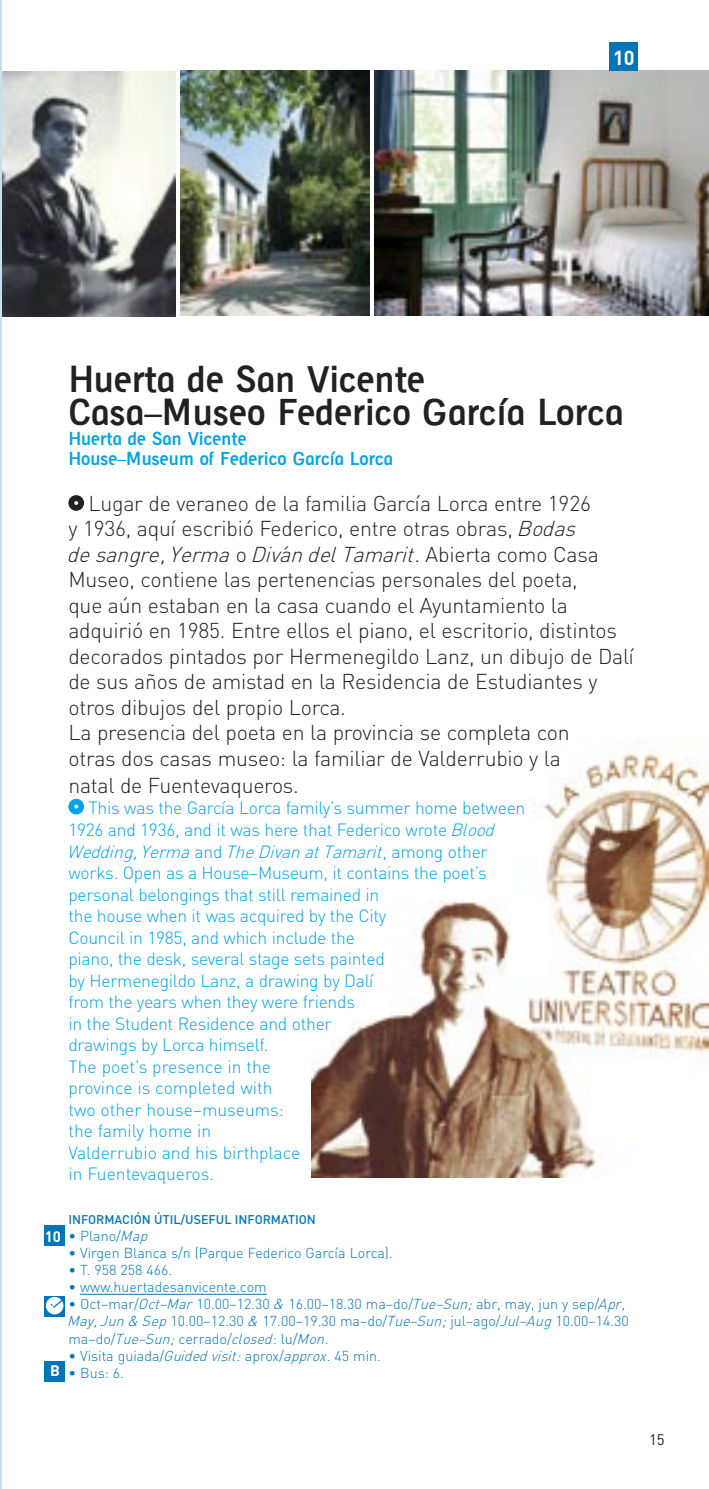
<style>
.page{position:relative;width:709px;height:1489px;background:#fff}
.page>*{position:absolute;margin:0;border:0;box-sizing:border-box;transform-origin:0 0}
.t1{font:35px/33px "VSV Alergia Bold";color:#212125}
.t2{font:300 21.25px/25.8px "DIN";letter-spacing:-.01em;color:#212125}
.t3{font:700 20px "DIN";color:#fff}
.t4{font:300 17.5px/21.5px "DIN";letter-spacing:-.015em;color:#00a4e8}
.t5{font:17.5px/20px "VSV Alergia Bold";color:#00a4e8}
.t6{font:700 15px "DIN";color:#fff}
.t7{font:15px "DIN";color:#212125}
.t8{font:300 14.25px/17px "DIN";color:#0076b9}
.t9{font:500 12.5px "DIN";color:#0076b9}
.s1{font-style:italic}
</style>
<div class="page">
<img style="left:312px;top:738px;width:397px;height:439px">
<svg style="left:68px;top:495px;width:16px;height:16px"></svg>
<svg style="left:68px;top:798px;width:16px;height:16px"></svg>
<hr style="left:80px;top:1293px;width:187px;height:1px;background:#0076b9">
<img style="left:180px;top:71px;width:190px;height:245px">
<img style="left:1px;top:71px;width:175px;height:245px">
<img style="left:375px;top:71px;width:334px;height:245px">
<div style="left:44px;top:1224px;width:20px;height:21px;background:#0076b9"></div>
<svg style="left:44px;top:1296px;width:21px;height:20px"></svg>
<div style="left:46px;top:1296px;width:17px;height:18px;background:#fff;border-radius:50%"></div>
<svg style="left:49px;top:1297px;width:16px;height:12px"></svg>
<div style="left:609px;top:43px;width:29px;height:28px;background:#0076b9"></div>
<div style="left:44px;top:1360px;width:21px;height:21px;background:#0076b9"></div>
<hr style="left:0;top:0;width:1px;height:1488px;background:#cadfec">
<p class="t3" style="left:613px;top:45px;width:23px">10</p>
<h1 class="t1" style="left:68px;top:362px;width:557px">Huerta de San Vicente<br>Casa–Museo Federico García Lorca</h1>
<p class="t5" style="left:68px;top:428px;width:326px">Huerta de San Vicente<br>House–Museum of Federico García Lorca</p>
<p class="t6" style="left:45px;top:1226px;width:18px">10</p>
<p class="t6" style="left:50px;top:1360px;width:11px">B</p>
<p class="t2" style="left:68px;top:490px;width:567px;text-indent:20px">Lugar de veraneo de la familia García Lorca entre 1926<br>y 1936, aquí escribió Federico, entre otras obras, <span class="s1">Bodas<br>de sangre, Yerma</span> o <span class="s1">Diván del Tamarit.</span> Abierta como Casa Museo, contiene las pertenencias personales del poeta,<br>que aún estaban en la casa cuando el Ayuntamiento la adquirió en 1985. Entre ellos el piano, el escritorio, distintos decorados pintados por Hermenegildo Lanz, un dibujo de Dalí de sus años de amistad en la Residencia de Estudiantes y otros dibujos del propio Lorca.<br>La presencia del poeta en la provincia se completa con<br>otras dos casas museo: la familiar de Valderrubio y la<br>natal de Fuentevaqueros.</p>
<p class="t4" style="left:68px;top:797px;width:458px;text-indent:20px">This was the García Lorca family’s summer home between 1926 and 1936, and it was here that Federico wrote <span class="s1">Blood Wedding, Yerma</span> and <span class="s1">The Divan at Tamarit</span>, among other works<span class="s1">.</span> Open as a House–Museum, it contains the poet’s personal belongings that still remained in<br>the house when it was acquired by the City<br>Council in 1985, and which include the<br>piano, the desk, several stage sets painted<br>by Hermenegildo Lanz, a drawing by Dalí<br>from the years when they were friends<br>in the Student Residence and other<br>drawings by Lorca himself.<br>The poet’s presence in the<br>province is completed with<br>two other house–museums:<br>the family home in<br>Valderrubio and his birthplace<br>in Fuentevaqueros.</p>
<p class="t9" style="left:68px;top:1211px;width:249px">INFORMACIÓN ÚTIL/USEFUL INFORMATION</p>
<p class="t8" style="left:68px;top:1226px;width:81px">• Plano/<span class="s1">Map</span></p>
<p class="t8" style="left:68px;top:1244px;width:326px">• Virgen Blanca s/n (Parque Federico García Lorca).</p>
<p class="t8" style="left:68px;top:1261px;width:105px">• T. 958 258 466.</p>
<p class="t8" style="left:68px;top:1278px;width:200px">• www.huertadesanvicente.com</p>
<p class="t8" style="left:68px;top:1295px;width:562px">• Oct–mar/<span class="s1">Oct–Mar</span> 10.00–12.30 <span class="s1">&amp;</span> 16.00–18.30 ma–do/<span class="s1">Tue–Sun;</span> abr, may, jun y sep/<span class="s1">Apr,<br>May, Jun &amp; Sep</span> 10.00–12.30 <span class="s1">&amp;</span> 17.00–19.30 ma–do/<span class="s1">Tue–Sun;</span> jul–ago/<span class="s1">Jul–Aug</span> 10.00–14.30 ma–do/<span class="s1">Tue–Sun;</span> cerrado/<span class="s1">closed</span>: lu/<span class="s1">Mon.</span></p>
<p class="t8" style="left:68px;top:1346px;width:314px">• Visita guiada/<span class="s1">Guided visit:</span> aprox/<span class="s1">approx.</span> 45 min.</p>
<p class="t8" style="left:68px;top:1363px;width:57px">• Bus: 6.</p>
<p class="t7" style="left:649px;top:1430px;width:17px">15</p>
</div>
